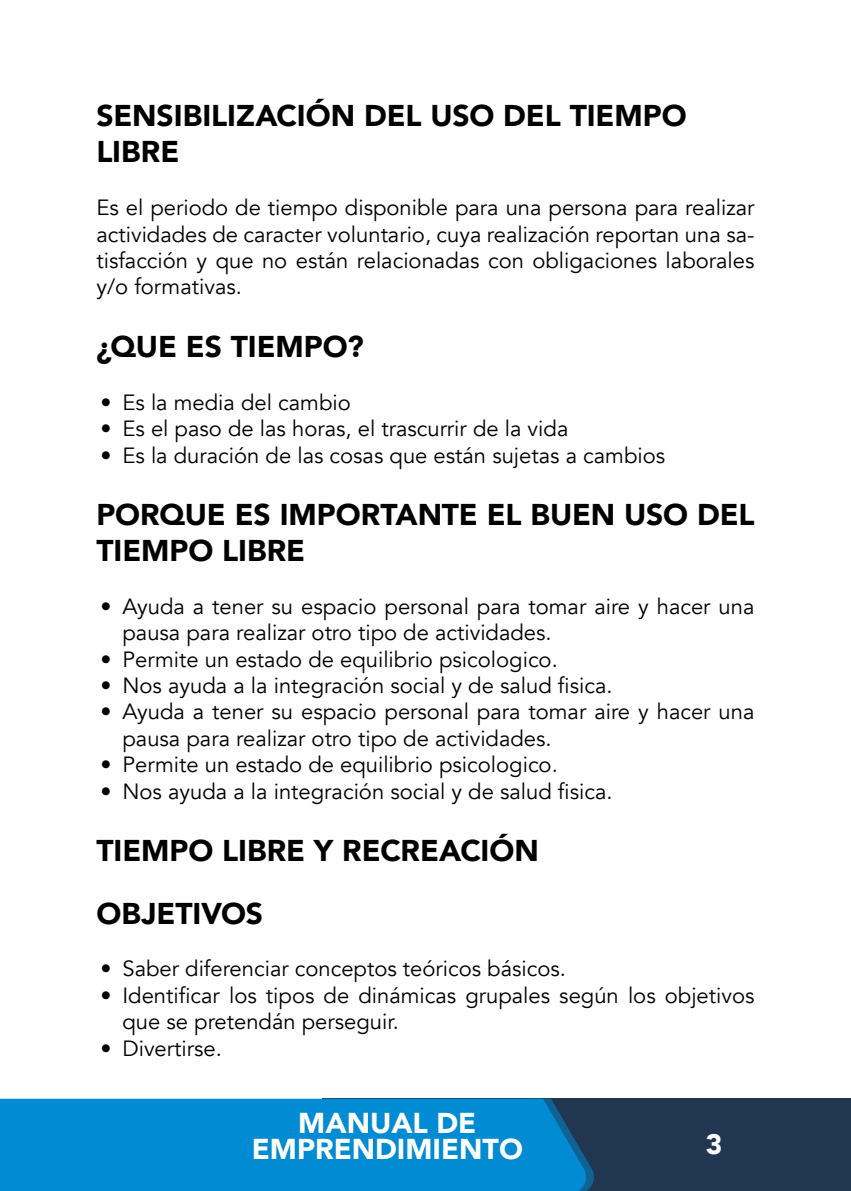
<style>
.page{position:relative;width:851px;height:1191px;background:#fff}
.page>*{position:absolute;margin:0;border:0;box-sizing:border-box;transform-origin:0 0}
.t1{font:900 30px/36px "Avenir";color:#000}
.t2{font:900 28.6px/26.2px "Avenir";color:#fff;text-align:center}
.t3{font:900 28px "Avenir";color:#fff}
.t4{font:22px/26.4px "Avenir";color:#000}
</style>
<div class="page">
<div style="left:322px;top:1098px;width:528px;height:93px;background:#213650"></div>
<div style="left:0;top:1098px;width:590px;height:93px;background:#008bd2"></div>
<h1 class="t1" style="left:96px;top:97px;width:591px">SENSIBILIZACIÓN DEL USO DEL TIEMPO<br>LIBRE</h1>
<p class="t4" style="left:96px;top:195px;width:659px;text-align:justify">Es el periodo de tiempo disponible para una persona para realizar actividades de caracter voluntario, cuya realización reportan una sa&shy;tisfacción y que no están relacionadas con obligaciones laborales y/o formativas.</p>
<h1 class="t1" style="left:96px;top:328px;width:269px">¿QUE ES TIEMPO?</h1>
<p class="t4" style="left:100px;top:389px;width:252px">• Es la media del cambio</p>
<p class="t4" style="left:100px;top:416px;width:469px">• Es el paso de las horas, el trascurrir de la vida</p>
<p class="t4" style="left:100px;top:442px;width:566px">• Es la duración de las cosas que están sujetas a cambios</p>
<h1 class="t1" style="left:96px;top:496px;width:659px">PORQUE ES IMPORTANTE EL BUEN USO DEL<br>TIEMPO LIBRE</h1>
<p class="t4" style="left:122px;top:593px;width:633px;text-indent:-22px">• Ayuda a tener su espacio personal para tomar aire y hacer una pausa para realizar otro tipo de actividades.</p>
<p class="t4" style="left:100px;top:646px;width:459px">• Permite un estado de equilibrio psicologico.</p>
<p class="t4" style="left:100px;top:672px;width:513px">• Nos ayuda a la integración social y de salud fisica.</p>
<p class="t4" style="left:122px;top:699px;width:633px;text-indent:-22px">• Ayuda a tener su espacio personal para tomar aire y hacer una pausa para realizar otro tipo de actividades.</p>
<p class="t4" style="left:100px;top:752px;width:459px">• Permite un estado de equilibrio psicologico.</p>
<p class="t4" style="left:100px;top:778px;width:513px">• Nos ayuda a la integración social y de salud fisica.</p>
<h1 class="t1" style="left:96px;top:818px;width:444px;line-height:62.4px">TIEMPO LIBRE Y RECREACIÓN<br>OBJETIVOS</h1>
<p class="t4" style="left:100px;top:956px;width:467px">• Saber diferenciar conceptos teóricos básicos.</p>
<p class="t4" style="left:122px;top:982px;width:633px;text-indent:-22px">• Identificar los tipos de dinámicas grupales según los objetivos que se pretendán perseguir.</p>
<p class="t4" style="left:100px;top:1035px;width:123px">• Divertirse.</p>
<h2 class="t2" style="left:252px;top:1109px;width:272px">MANUAL DE<br>EMPRENDIMIENTO</h2>
<p class="t3" style="left:705px;top:1120px;width:18px">3</p>
</div>
